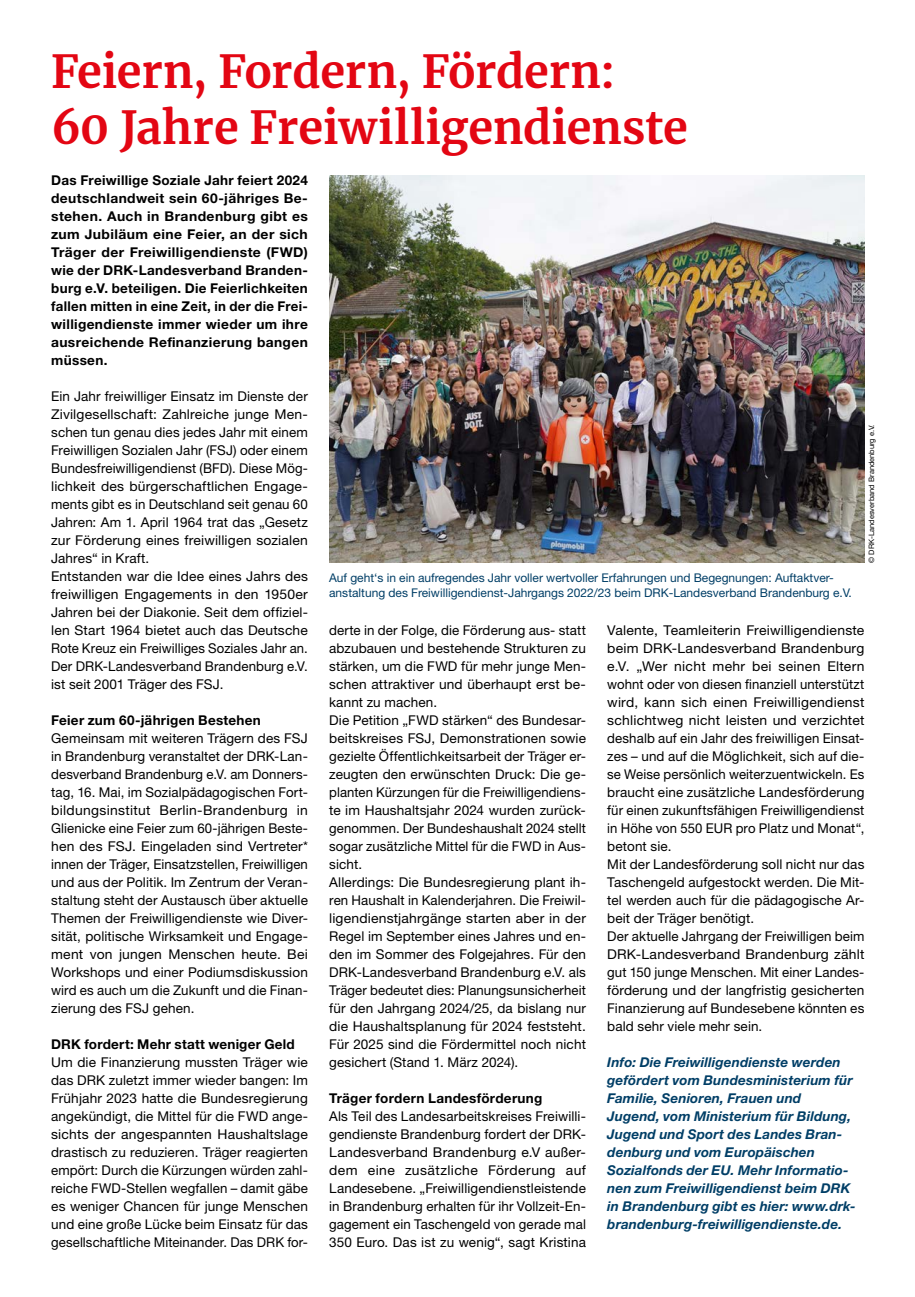
<style>
.page{position:relative;width:915px;height:1297px;background:#fff}
.page>*{position:absolute;margin:0;border:0;box-sizing:border-box;transform-origin:0 0}
.MGB_Headline{font:700 45px/55.5px "Merriweather";letter-spacing:-.005em;color:#e30613}
.MGB_Copy{font:13.5px/18px "Helvetica Neue LT Pro";letter-spacing:.01em;color:#000;text-align:justify}
.MGB_Copy_bold{font:700 13.5px/18px "Helvetica Neue LT Pro";letter-spacing:.02em;color:#000;text-align:justify}
.MGB_Info{font:italic 700 13.5px/18px "Helvetica Neue LT Pro";letter-spacing:.01em;color:#003e66}
.MGB_BU{font:12px/15px "Helvetica Neue LT Pro";color:#003e66}
.MGB_Fotocredits{font:7.5px "Helvetica Neue LT Pro";color:#000}
</style>
<div class="page">
<img style="left:329px;top:176px;width:534px;height:387px">
<p class="MGB_Headline" style="left:51px;top:43px;width:638px">Feiern, Fordern, Fördern:<br>60 Jahre Freiwilligendienste</p>
<p class="MGB_Copy_bold" style="left:51px;top:170px;width:258px">Das Freiwillige Soziale Jahr feiert 2024 deutschlandweit sein 60-jähriges Be&shy;stehen. Auch in Brandenburg gibt es zum Jubiläum eine Feier, an der sich Träger der Freiwilligendienste (FWD) wie der DRK-Landesverband Branden&shy;burg e.V. beteiligen. Die Feierlichkeiten fallen mitten in eine Zeit, in der die Frei&shy;willigendienste immer wieder um ihre ausreichende Refinanzierung bangen müssen.</p>
<p class="MGB_Copy" style="left:51px;top:386px;width:258px">Ein Jahr freiwilliger Einsatz im Dienste der Zivilgesellschaft: Zahlreiche junge Men&shy;schen tun genau dies jedes Jahr mit einem Freiwilligen Sozialen Jahr (FSJ) oder einem Bundesfreiwilligendienst (BFD). Diese Mög&shy;lichkeit des bürgerschaftlichen Engage&shy;ments gibt es in Deutschland seit genau 60<br>Jahren: Am 1. April 1964 trat das „Gesetz zur Förderung eines freiwilligen sozialen Jahres“ in Kraft.</p>
<p class="MGB_Copy" style="left:51px;top:566px;width:258px">Entstanden war die Idee eines Jahrs des freiwilligen Engagements in den 1950er Jahren bei der Diakonie. Seit dem offiziel&shy;len Start 1964 bietet auch das Deutsche Rote Kreuz ein Freiwilliges Soziales Jahr an.<br>Der DRK-Landesverband Brandenburg e.V. ist seit 2001 Träger des FSJ.</p>
<p class="MGB_Copy_bold" style="left:51px;top:710px;width:211px">Feier zum 60-jährigen Bestehen</p>
<p class="MGB_Copy" style="left:51px;top:728px;width:258px">Gemeinsam mit weiteren Trägern des FSJ in Brandenburg veranstaltet der DRK-Lan&shy;desverband Brandenburg e.V. am Donners&shy;tag, 16. Mai, im Sozialpädagogischen Fort&shy;bildungsinstitut Berlin-Brandenburg in Glienicke eine Feier zum 60-jährigen Beste&shy;hen des FSJ. Eingeladen sind Vertreter* innen der Träger, Einsatzstellen, Freiwilligen und aus der Politik. Im Zentrum der Veran&shy;staltung steht der Austausch über aktuelle Themen der Freiwilligendienste wie Diver&shy;sität, politische Wirksamkeit und Engage&shy;ment von jungen Menschen heute. Bei Workshops und einer Podiumsdiskussion wird es auch um die Zukunft und die Finan&shy;zierung des FSJ gehen.</p>
<p class="MGB_Copy_bold" style="left:51px;top:1034px;width:245px">DRK fordert: Mehr statt weniger Geld</p>
<p class="MGB_Copy" style="left:51px;top:1052px;width:258px">Um die Finanzierung mussten Träger wie das DRK zuletzt immer wieder bangen: Im Frühjahr 2023 hatte die Bundesregierung angekündigt, die Mittel für die FWD ange&shy;sichts der angespannten Haushaltslage drastisch zu reduzieren. Träger reagierten empört: Durch die Kürzungen würden zahl&shy;reiche FWD-Stellen wegfallen – damit gäbe es weniger Chancen für junge Menschen und eine große Lücke beim Einsatz für das gesellschaftliche Miteinander. Das DRK for-</p>
<p class="MGB_Fotocredits" style="left:866px;top:563px;width:140px;rotate:-90deg">© DRK-Landesverband Brandenburg e.V.</p>
<p class="MGB_BU" style="left:329px;top:570px;width:524px">Auf geht‘s in ein aufregendes Jahr voller wertvoller Erfahrungen und Begegnungen: Auftaktver&shy;anstaltung des Freiwilligendienst-Jahrgangs 2022/23 beim DRK-Landesverband Brandenburg e.V.</p>
<p class="MGB_Copy" style="left:329px;top:620px;width:258px">derte in der Folge, die Förderung aus- statt abzubauen und bestehende Strukturen zu stärken, um die FWD für mehr junge Men&shy;schen attraktiver und überhaupt erst be&shy;kannt zu machen.</p>
<p class="MGB_Copy" style="left:329px;top:710px;width:258px">Die Petition „FWD stärken“ des Bundesar&shy;beitskreises FSJ, Demonstrationen sowie gezielte Öffentlichkeitsarbeit der Träger er&shy;zeugten den erwünschten Druck: Die ge&shy;planten Kürzungen für die Freiwilligendiens&shy;te im Haushaltsjahr 2024 wurden zurück&shy;genommen. Der Bundeshaushalt 2024 stellt sogar zusätzliche Mittel für die FWD in Aus&shy;sicht.</p>
<p class="MGB_Copy" style="left:329px;top:872px;width:258px">Allerdings: Die Bundesregierung plant ih&shy;ren Haushalt in Kalenderjahren. Die Freiwil&shy;ligendienstjahrgänge starten aber in der Regel im September eines Jahres und en&shy;den im Sommer des Folgejahres. Für den DRK-Landesverband Brandenburg e.V. als Träger bedeutet dies: Planungsunsicherheit für den Jahrgang 2024/25, da bislang nur die Haushaltsplanung für 2024 feststeht.<br>Für 2025 sind die Fördermittel noch nicht gesichert (Stand 1. März 2024).</p>
<p class="MGB_Copy_bold" style="left:329px;top:1088px;width:214px">Träger fordern Landesförderung</p>
<p class="MGB_Copy" style="left:329px;top:1106px;width:258px">Als Teil des Landesarbeitskreises Freiwilli&shy;gendienste Brandenburg fordert der DRK-Landesverband Brandenburg e.V außer&shy;dem eine zusätzliche Förderung auf Landesebene. „Freiwilligendienstleistende in Brandenburg erhalten für ihr Vollzeit-En&shy;gagement ein Taschengeld von gerade mal 350 Euro. Das ist zu wenig“, sagt Kristina</p>
<p class="MGB_Copy" style="left:607px;top:620px;width:258px">Valente, Teamleiterin Freiwilligendienste beim DRK-Landesverband Brandenburg e.V. „Wer nicht mehr bei seinen Eltern wohnt oder von diesen finanziell unterstützt wird, kann sich einen Freiwilligendienst schlichtweg nicht leisten und verzichtet deshalb auf ein Jahr des freiwilligen Einsat&shy;zes – und auf die Möglichkeit, sich auf die&shy;se Weise persönlich weiterzuentwickeln. Es braucht eine zusätzliche Landesförderung für einen zukunftsfähigen Freiwilligendienst in Höhe von 550 EUR pro Platz und Monat“, betont sie.</p>
<p class="MGB_Copy" style="left:607px;top:854px;width:258px">Mit der Landesförderung soll nicht nur das Taschengeld aufgestockt werden. Die Mit&shy;tel werden auch für die pädagogische Ar&shy;beit der Träger benötigt.</p>
<p class="MGB_Copy" style="left:607px;top:926px;width:258px">Der aktuelle Jahrgang der Freiwilligen beim DRK-Landesverband Brandenburg zählt gut 150 junge Menschen. Mit einer Landes&shy;förderung und der langfristig gesicherten Finanzierung auf Bundesebene könnten es bald sehr viele mehr sein.</p>
<p class="MGB_Info" style="left:607px;top:1052px;width:250px">Info: Die Freiwilligendienste werden gefördert vom Bundesministerium für Familie, Senioren, Frauen und Jugend, vom Ministerium für Bildung, Jugend und Sport des Landes Bran&shy;denburg und vom Europäischen Sozialfonds der EU. Mehr Informatio&shy;nen zum Freiwilligendienst beim DRK in Brandenburg gibt es hier: www.drk&shy;brandenburg-freiwilligendienste.de.</p>
</div>
